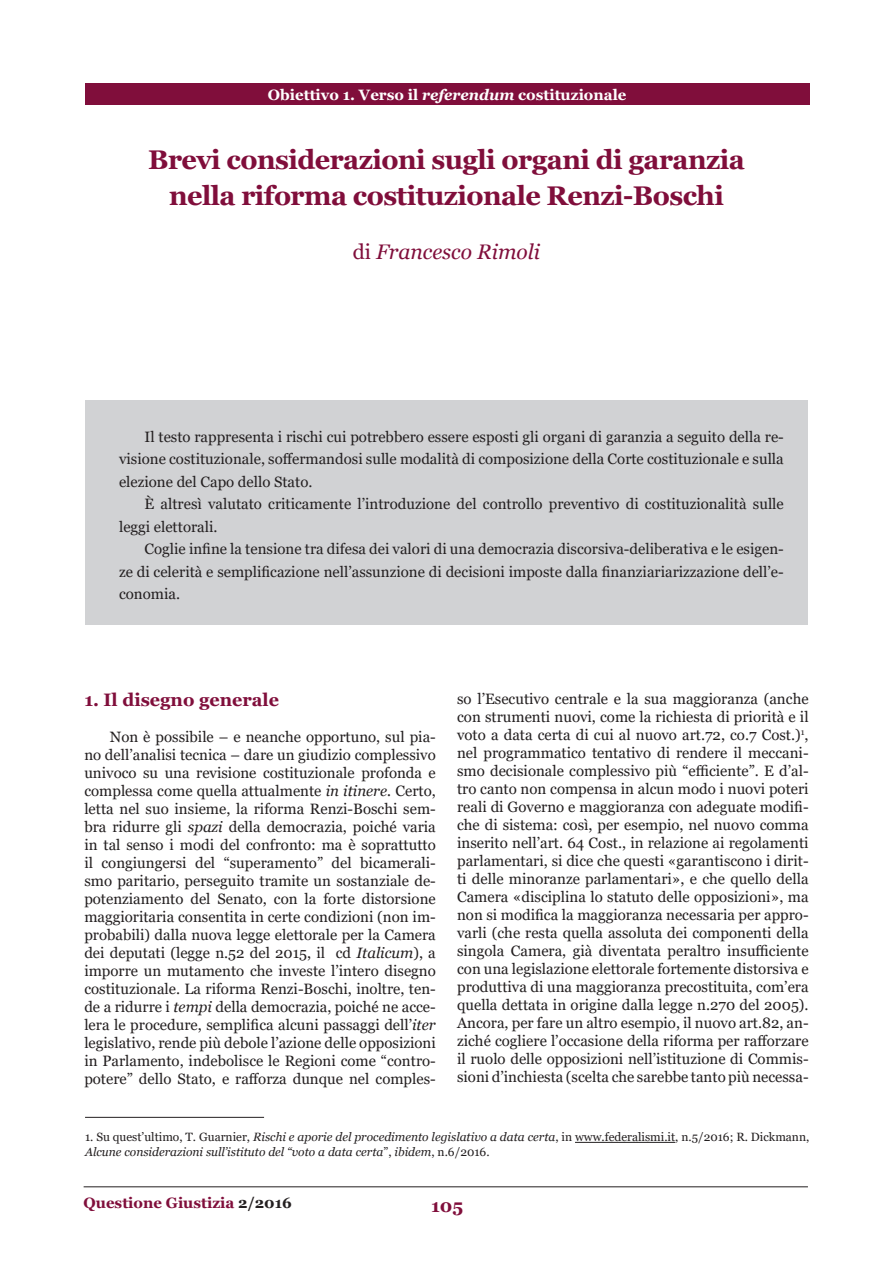
<style>
.page{position:relative;width:893px;height:1263px;background:#fff}
.page>*{position:absolute;margin:0;border:0;box-sizing:border-box;transform-origin:0 0}
.t1{font:700 27px/36px "Georgia";letter-spacing:-.02em;color:#800e3b;text-align:center}
.t2{font:italic 21px "Georgia";color:#800e3b}
.t3{font:700 18px "Georgia";color:#800e3b}
.t4{font:15px/18px "Georgia";color:#231f20;text-align:justify}
.t5{font:700 15px "Georgia";color:#fff}
.t6{font:700 15px "Georgia";color:#800e3b}
.t7{font:italic 12px/15px "Georgia";color:#231f20}
.s1{font-style:italic}
.s2{font-style:normal}
.s3{color:#231f20}
</style>
<div class="page">
<hr style="left:84px;top:1186px;width:724px;height:1px;background:#231f20">
<div style="left:85px;top:83px;width:724px;height:22px;background:#800e3b"></div>
<div style="left:85px;top:401px;width:723px;height:224px;background:#d1d2d4"></div>
<hr style="left:85px;top:1117px;width:179px;height:1px;background:#231f20">
<hr style="left:575px;top:1142px;width:100px;height:1px;background:#231f20">
<p class="t5" style="left:268px;top:85px;width:360px">Obiettivo 1. Verso il <span class="s1">referendum</span> costituzionale</p>
<h1 class="t1" style="left:148px;top:142px;width:598px">Brevi considerazioni sugli organi di garanzia nella riforma costituzionale Renzi-Boschi</h1>
<h2 class="t2" style="left:353px;top:239px;width:189px"><span class="s2">di</span> Francesco Rimoli</h2>
<p class="t4" style="left:119px;top:425px;width:666px;line-height:22.5px;text-indent:26px">Il testo rappresenta i rischi cui potrebbero essere esposti gli organi di garanzia a seguito della re&shy;visione costituzionale, soffermandosi sulle modalità di composizione della Corte costituzionale e sulla elezione del Capo dello Stato.</p>
<p class="t4" style="left:119px;top:493px;width:666px;line-height:22.5px;text-indent:26px">È altresì valutato criticamente l’introduzione del controllo preventivo di costituzionalità sulle leggi elettorali.</p>
<p class="t4" style="left:119px;top:538px;width:666px;line-height:22.5px;text-indent:26px">Coglie infine la tensione tra difesa dei valori di una democrazia discorsiva-deliberativa e le esigen&shy;ze di celerità e semplificazione nell’assunzione di decisioni imposte dalla finanziariarizzazione dell’e&shy;conomia.</p>
<p class="t3" style="left:84px;top:688px;width:196px">1. Il disegno generale</p>
<p class="t4" style="left:84px;top:728px;width:353px;text-indent:26px">Non è possibile – e neanche opportuno, sul pia&shy;no dell’analisi tecnica – dare un giudizio complessivo univoco su una revisione costituzionale profonda e complessa come quella attualmente <span class="s1">in itinere.</span> Certo, letta nel suo insieme, la riforma Renzi-Boschi sem&shy;bra ridurre gli <span class="s1">spazi</span> della democrazia, poiché varia in tal senso i modi del confronto: ma è soprattutto il congiungersi del “superamento” del bicamerali&shy;smo paritario, perseguito tramite un sostanziale de&shy;potenziamento del Senato, con la forte distorsione maggioritaria consentita in certe condizioni (non im&shy;probabili) dalla nuova legge elettorale per la Camera dei deputati (legge n.52 del 2015, il cd <span class="s1">Italicum</span>), a imporre un mutamento che investe l’intero disegno costituzionale. La riforma Renzi-Boschi, inoltre, ten&shy;de a ridurre i <span class="s1">tempi</span> della democrazia, poiché ne acce&shy;lera le procedure, semplifica alcuni passaggi dell’<span class="s1">iter </span>legislativo, rende più debole l’azione delle opposizioni in Parlamento, indebolisce le Regioni come “contro&shy;potere” dello Stato, e rafforza dunque nel comples-</p>
<p class="t4" style="left:457px;top:690px;width:353px">so l’Esecutivo centrale e la sua maggioranza (anche con strumenti nuovi, come la richiesta di priorità e il voto a data certa di cui al nuovo art.72, co.7 Cost.)<sup>1</sup>, nel programmatico tentativo di rendere il meccani&shy;smo decisionale complessivo più “efficiente”. E d’al&shy;tro canto non compensa in alcun modo i nuovi poteri reali di Governo e maggioranza con adeguate modifi&shy;che di sistema: così, per esempio, nel nuovo comma inserito nell’art. 64 Cost., in relazione ai regolamenti parlamentari, si dice che questi «garantiscono i dirit&shy;ti delle minoranze parlamentari», e che quello della Camera «disciplina lo statuto delle opposizioni», ma non si modifica la maggioranza necessaria per appro&shy;varli (che resta quella assoluta dei componenti della singola Camera, già diventata peraltro insufficiente con una legislazione elettorale fortemente distorsiva e produttiva di una maggioranza precostituita, com’era quella dettata in origine dalla legge n.270 del 2005).<br>Ancora, per fare un altro esempio, il nuovo art.82, an&shy;ziché cogliere l’occasione della riforma per rafforzare il ruolo delle opposizioni nell’istituzione di Commis&shy;sioni d’inchiesta (scelta che sarebbe tanto più necessa-</p>
<p class="t7" style="left:85px;top:1130px;width:726px"><span class="s2">1. Su quest’ultimo, T. Guarnier,</span> Rischi e aporie del procedimento legislativo a data certa<span class="s2">, in www.federalismi.it, n.5/2016; R. Dickmann,<br></span>Alcune considerazioni sull’istituto del “voto a data certa<span class="s2">”,</span> ibidem<span class="s2">, n.6/2016.</span></p>
<p class="t6" style="left:84px;top:1193px;width:210px">Questione Giustizia <span class="s3">2/2016</span></p>
<p class="t3" style="left:431px;top:1194px;width:34px">105</p>
</div>
